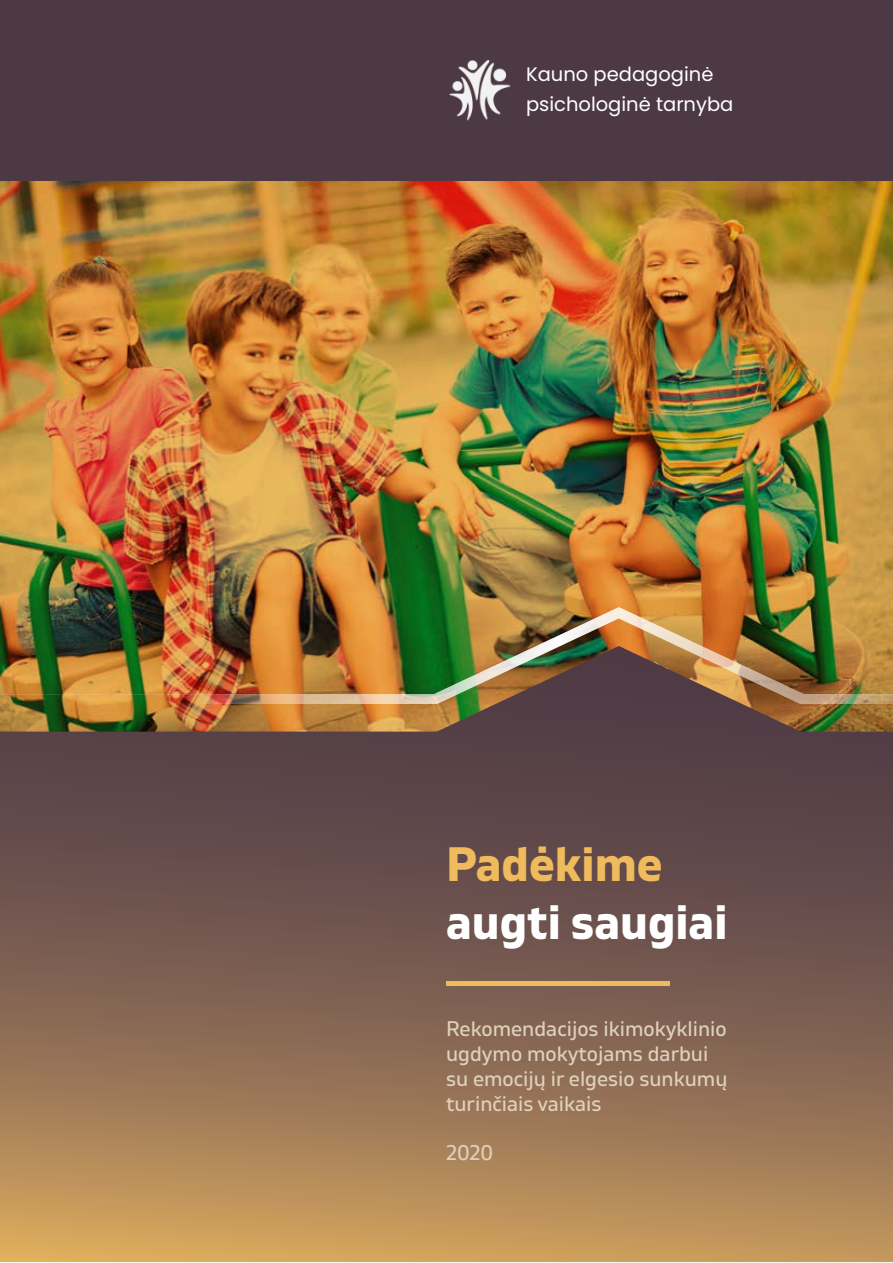
<style>
.page{position:relative;width:893px;height:1263px;background:#fff}
.page>*{position:absolute;margin:0;border:0;box-sizing:border-box;transform-origin:0 0}
.t1{font:700 48px "Gilam";color:#fff}
.t2{font:700 48px "Gilam";color:#efbb5d}
.t3{font:21px/25.2px "Gilam";color:#dfd0bc}
.t4{font:19.5px/30px "Poppins";color:#fff}
</style>
<div class="page">
<img style="left:0;top:180px;width:893px;height:427px">
<svg style="left:0;top:704px;width:893px;height:558px;background:#856550"></svg>
<img style="left:0;top:607px;width:893px;height:97px">
<div style="left:0;top:0;width:893px;height:180px;background:#4d3944"></div>
<img style="left:449px;top:60px;width:62px;height:61px">
<hr style="left:446px;top:981px;width:223px;height:4px;background:#efbb5d">
<p class="t4" style="left:526px;top:59px;width:209px">Kauno pedagoginė psichologinė tarnyba</p>
<h1 class="t2" style="left:446px;top:829px;width:218px">Padėkime</h1>
<h1 class="t1" style="left:446px;top:886px;width:283px">augti saugiai</h1>
<p class="t3" style="left:446px;top:1015px;width:283px">Rekomendacijos ikimokyklinio ugdymo mokytojams darbui su emocijų ir elgesio sunkumų turinčiais vaikais</p>
<p class="t3" style="left:446px;top:1139px;width:49px">2020</p>
</div>
